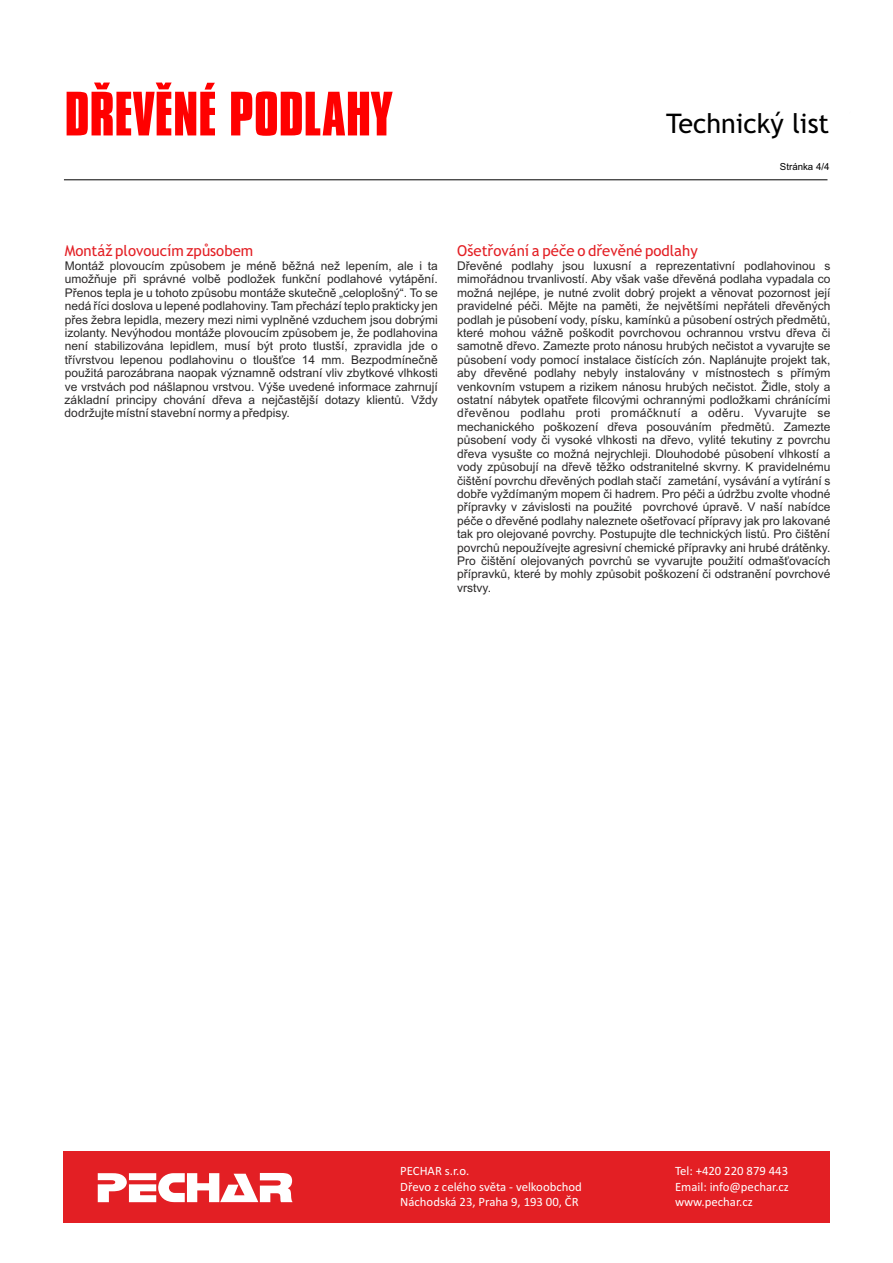
<style>
.page{position:relative;width:893px;height:1263px;background:#fff}
.page>*{position:absolute;margin:0;border:0;box-sizing:border-box;transform-origin:0 0}
.t1{font:700 53.85px "Compacta BT";color:#f00}
.t2{font:27px "Trebuchet MS";color:#000}
.t3{font:15px "Trebuchet MS";color:#e31f24}
.t4{font:12.75px/15.6px "Calibri";color:#fff}
.t5{font:12px/13.4px "Arial";color:#2b2929;text-align:justify}
.t6{font:9.75px "Arial";color:#000}
</style>
<div class="page">
<div style="left:64px;top:1151px;width:766px;height:72px;background:#e31f24"></div>
<svg style="left:98px;top:1173px;width:194px;height:29px"></svg>
<hr style="left:64px;top:179px;width:763px;height:1px;background:#000">
<svg style="left:94px;top:83px;width:16px;height:6px"></svg>
<svg style="left:156px;top:83px;width:16px;height:6px"></svg>
<h1 class="t1" style="left:65px;top:95px;width:329px">DREVENÉ PODLAHY</h1>
<h2 class="t2" style="left:666px;top:113px;width:165px">Technický list</h2>
<p class="t6" style="left:780px;top:163px;width:51px">Stránka 4/4</p>
<p class="t3" style="left:65px;top:245px;width:190px">Montáž plovoucím způsobem</p>
<p class="t3" style="left:457px;top:245px;width:242px">Ošetřování a péče o dřevěné podlahy</p>
<p class="t5" style="left:65px;top:260px;width:375px">Montáž plovoucím způsobem je méně běžná než lepením, ale i ta</p>
<p class="t5" style="left:457px;top:260px;width:375px">Dřevěné podlahy jsou luxusní a reprezentativní podlahovinou s</p>
<p class="t5" style="left:65px;top:274px;width:375px">umožňuje při správné volbě podložek funkční podlahové vytápění.</p>
<p class="t5" style="left:457px;top:274px;width:375px">mimořádnou trvanlivostí. Aby však vaše dřevěná podlaha vypadala co</p>
<p class="t5" style="left:65px;top:287px;width:375px">Přenos tepla je u tohoto způsobu montáže skutečně „celoplošný“. To se</p>
<p class="t5" style="left:457px;top:287px;width:375px">možná nejlépe, je nutné zvolit dobrý projekt a věnovat pozornost její</p>
<p class="t5" style="left:65px;top:300px;width:375px">nedá říci doslova u lepené podlahoviny. Tam přechází teplo prakticky jen</p>
<p class="t5" style="left:457px;top:300px;width:375px">pravidelné péči. Mějte na paměti, že největšími nepřáteli dřevěných</p>
<p class="t5" style="left:65px;top:314px;width:375px">přes žebra lepidla, mezery mezi nimi vyplněné vzduchem jsou dobrými</p>
<p class="t5" style="left:457px;top:314px;width:375px">podlah je působení vody, písku, kamínků a působení ostrých předmětů,</p>
<p class="t5" style="left:65px;top:327px;width:375px">izolanty. Nevýhodou montáže plovoucím způsobem je, že podlahovina</p>
<p class="t5" style="left:457px;top:327px;width:375px">které mohou vážně poškodit povrchovou ochrannou vrstvu dřeva či</p>
<p class="t5" style="left:65px;top:341px;width:375px">není stabilizována lepidlem, musí být proto tlustší, zpravidla jde o</p>
<p class="t5" style="left:457px;top:341px;width:375px">samotně dřevo. Zamezte proto nánosu hrubých nečistot a vyvarujte se</p>
<p class="t5" style="left:65px;top:354px;width:375px">třívrstvou lepenou podlahovinu o tloušťce 14 mm. Bezpodmínečně</p>
<p class="t5" style="left:457px;top:354px;width:375px">působení vody pomocí instalace čistících zón. Naplánujte projekt tak,</p>
<p class="t5" style="left:65px;top:367px;width:375px">použitá parozábrana naopak významně odstraní vliv zbytkové vlhkosti</p>
<p class="t5" style="left:457px;top:367px;width:375px">aby dřevěné podlahy nebyly instalovány v místnostech s přímým</p>
<p class="t5" style="left:65px;top:381px;width:375px">ve vrstvách pod nášlapnou vrstvou. Výše uvedené informace zahrnují</p>
<p class="t5" style="left:457px;top:381px;width:375px">venkovním vstupem a rizikem nánosu hrubých nečistot. Židle, stoly a</p>
<p class="t5" style="left:65px;top:394px;width:375px">základní principy chování dřeva a nejčastější dotazy klientů. Vždy</p>
<p class="t5" style="left:457px;top:394px;width:375px">ostatní nábytek opatřete filcovými ochrannými podložkami chránícími</p>
<p class="t5" style="left:65px;top:408px;width:227px">dodržujte místní stavební normy a předpisy.</p>
<p class="t5" style="left:457px;top:408px;width:375px">dřevěnou podlahu proti promáčknutí a oděru. Vyvarujte se mechanického poškození dřeva posouváním předmětů. Zamezte působení vody či vysoké vlhkosti na dřevo, vylité tekutiny z povrchu dřeva vysušte co možná nejrychleji. Dlouhodobé působení vlhkostí a vody způsobují na dřevě těžko odstranitelné skvrny. K pravidelnému čištění povrchu dřevěných podlah stačí zametání, vysávání a vytírání s dobře vyždímaným mopem či hadrem. Pro péči a údržbu zvolte vhodné přípravky v závislosti na použité povrchové úpravě. V naší nabídce péče o dřevěné podlahy naleznete ošetřovací přípravy jak pro lakované tak pro olejované povrchy. Postupujte dle technických listů. Pro čištění povrchů nepoužívejte agresivní chemické přípravky ani hrubé drátěnky.<br>Pro čištění olejovaných povrchů se vyvarujte použití odmašťovacích přípravků, které by mohly způsobit poškození či odstranění povrchové vrstvy.</p>
<p class="t4" style="left:400px;top:1164px;width:183px">PECHAR s.r.o.<br>Dřevo z celého světa - velkoobchod<br>Náchodská 23, Praha 9, 193 00, ČR</p>
<p class="t4" style="left:675px;top:1164px;width:116px;text-align:justify">Tel: +420 220 879 443<br>Email: info@pechar.cz www.pechar.cz</p>
</div>
